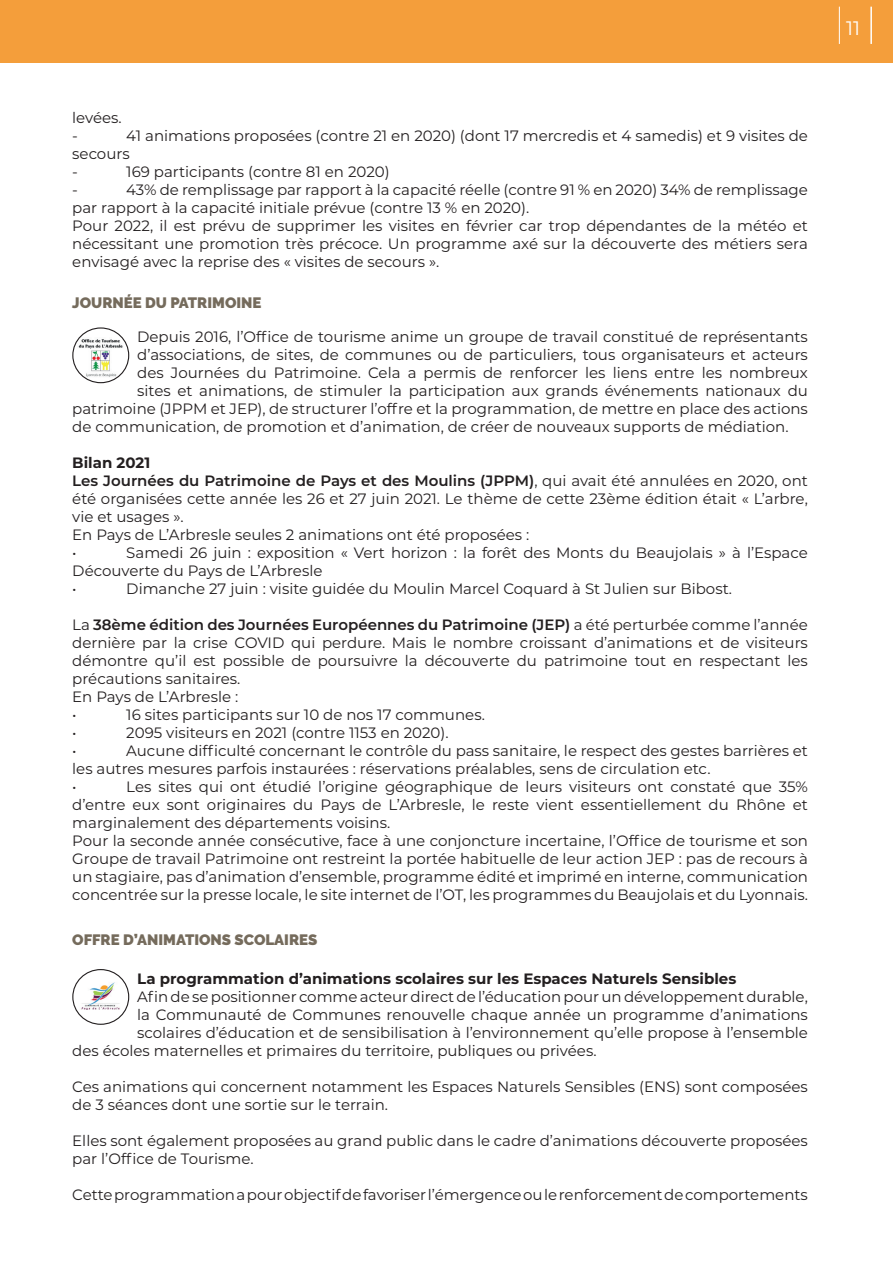
<style>
.page{position:relative;width:893px;height:1263px;background:#fff}
.page>*{position:absolute;margin:0;border:0;box-sizing:border-box;transform-origin:0 0}
.t1{font:19.5px "Montserrat";color:#fff}
.t2{font:15px/18px "Montserrat";color:#231f20}
.t3{font:700 15px "Montserrat";color:#231f20}
.t4{font:900 15px "Raleway";color:#756b5c}
.s1{font-weight:700}
.s2{font-weight:600}
</style>
<div class="page">
<div style="left:0;top:0;width:893px;height:62px;background:#f49e3b"></div>
<img style="left:77px;top:337px;width:48px;height:41px">
<div style="left:72px;top:327px;width:57px;height:56px;border:1px solid #231f20;border-radius:50%"></div>
<img style="left:78px;top:975px;width:48px;height:35px">
<div style="left:72px;top:969px;width:57px;height:56px;border:1px solid #231f20;border-radius:50%"></div>
<hr style="left:870px;top:7px;width:2px;height:37px;background:#fff">
<hr style="left:839px;top:7px;width:1px;height:37px;background:#fff">
<p class="t2" style="left:72px;top:108px;width:51px">levées. -</p>
<p class="t2" style="left:72px;top:126px;width:737px;text-indent:54px">41 animations proposées (contre 21 en 2020) (dont 17 mercredis et 4 samedis) et 9 visites de secours<br>-</p>
<p class="t2" style="left:126px;top:162px;width:265px">169 participants (contre 81 en 2020)</p>
<p class="t2" style="left:72px;top:180px;width:737px;text-indent:54px">43% de remplissage par rapport à la capacité réelle (contre 91 % en 2020) 34% de remplissage par rapport à la capacité initiale prévue (contre 13 % en 2020).<br>Pour 2022, il est prévu de supprimer les visites en février car trop dépendantes de la météo et nécessitant une promotion très précoce. Un programme axé sur la découverte des métiers sera envisagé avec la reprise des « visites de secours ».</p>
<p class="t4" style="left:72px;top:294px;width:191px">JOURNÉE DU PATRIMOINE</p>
<p class="t2" style="left:137px;top:327px;width:672px">Depuis 2016, l’Office de tourisme anime un groupe de travail constitué de représentants</p>
<p class="t2" style="left:137px;top:345px;width:672px">d’associations, de sites, de communes ou de particuliers, tous organisateurs et acteurs</p>
<p class="t2" style="left:137px;top:363px;width:672px">des Journées du Patrimoine. Cela a permis de renforcer les liens entre les nombreux</p>
<p class="t2" style="left:137px;top:381px;width:672px">sites et animations, de stimuler la participation aux grands événements nationaux du</p>
<p class="t2" style="left:72px;top:399px;width:737px">patrimoine (JPPM et JEP), de structurer l’offre et la programmation, de mettre en place des actions</p>
<p class="t2" style="left:72px;top:417px;width:718px">de communication, de promotion et d’animation, de créer de nouveaux supports de médiation.</p>
<p class="t2" style="left:72px;top:453px;width:737px"><span class="s1">Bilan 2021<br></span><span class="s2">Les Journées du Patrimoine de Pays et des Moulins (JPPM)</span>, qui avait été annulées en 2020, ont été organisées cette année les 26 et 27 juin 2021. Le thème de cette 23ème édition était « L’arbre, vie et usages ».<br>En Pays de L’Arbresle seules 2 animations ont été proposées :<br>•</p>
<p class="t2" style="left:72px;top:180px;width:7px">-</p>
<p class="t2" style="left:72px;top:543px;width:737px;text-indent:54px">Samedi 26 juin : exposition « Vert horizon : la forêt des Monts du Beaujolais » à l’Espace<br>Découverte du Pays de L’Arbresle<br>•</p>
<p class="t2" style="left:126px;top:579px;width:607px">Dimanche 27 juin : visite guidée du Moulin Marcel Coquard à St Julien sur Bibost.</p>
<p class="t2" style="left:72px;top:615px;width:737px">La <span class="s2">38ème édition des Journées Européennes du Patrimoine (JEP)</span> a été perturbée comme l’année dernière par la crise COVID qui perdure. Mais le nombre croissant d’animations et de visiteurs démontre qu’il est possible de poursuivre la découverte du patrimoine tout en respectant les précautions sanitaires.<br>En Pays de L’Arbresle :<br>•</p>
<p class="t2" style="left:126px;top:705px;width:360px">16 sites participants sur 10 de nos 17 communes.</p>
<p class="t2" style="left:72px;top:723px;width:6px">•</p>
<p class="t2" style="left:126px;top:723px;width:324px">2095 visiteurs en 2021 (contre 1153 en 2020).</p>
<p class="t2" style="left:72px;top:741px;width:6px">•</p>
<p class="t2" style="left:72px;top:741px;width:737px;text-indent:54px">Aucune difficulté concernant le contrôle du pass sanitaire, le respect des gestes barrières et les autres mesures parfois instaurées : réservations préalables, sens de circulation etc.<br>•</p>
<p class="t2" style="left:72px;top:777px;width:737px;text-indent:54px">Les sites qui ont étudié l’origine géographique de leurs visiteurs ont constaté que 35% d’entre eux sont originaires du Pays de L’Arbresle, le reste vient essentiellement du Rhône et marginalement des départements voisins.<br>Pour la seconde année consécutive, face à une conjoncture incertaine, l’Office de tourisme et son Groupe de travail Patrimoine ont restreint la portée habituelle de leur action JEP : pas de recours à un stagiaire, pas d’animation d’ensemble, programme édité et imprimé en interne, communication concentrée sur la presse locale, le site internet de l’OT, les programmes du Beaujolais et du Lyonnais.</p>
<p class="t4" style="left:72px;top:930px;width:247px">OFFRE D’ANIMATIONS SCOLAIRES</p>
<p class="t3" style="left:137px;top:967px;width:601px">La programmation d’animations scolaires sur les Espaces Naturels Sensibles</p>
<p class="t2" style="left:137px;top:987px;width:672px">Afin de se positionner comme acteur direct de l’éducation pour un développement durable,</p>
<p class="t2" style="left:137px;top:1005px;width:672px">la Communauté de Communes renouvelle chaque année un programme d’animations</p>
<p class="t2" style="left:137px;top:1023px;width:672px">scolaires d’éducation et de sensibilisation à l’environnement qu’elle propose à l’ensemble</p>
<p class="t2" style="left:72px;top:1041px;width:526px">des écoles maternelles et primaires du territoire, publiques ou privées.</p>
<p class="t2" style="left:72px;top:1077px;width:737px">Ces animations qui concernent notamment les Espaces Naturels Sensibles (ENS) sont composées de 3 séances dont une sortie sur le terrain.</p>
<p class="t2" style="left:72px;top:1131px;width:737px">Elles sont également proposées au grand public dans le cadre d’animations découverte proposées par l’Office de Tourisme.</p>
<p class="t2" style="left:72px;top:1185px;width:737px">Cette programmation a pour objectif de favoriser l’émergence ou le renforcement de comportements</p>
<h1 class="t1" style="left:846px;top:14px;width:16px">11</h1>
</div>
